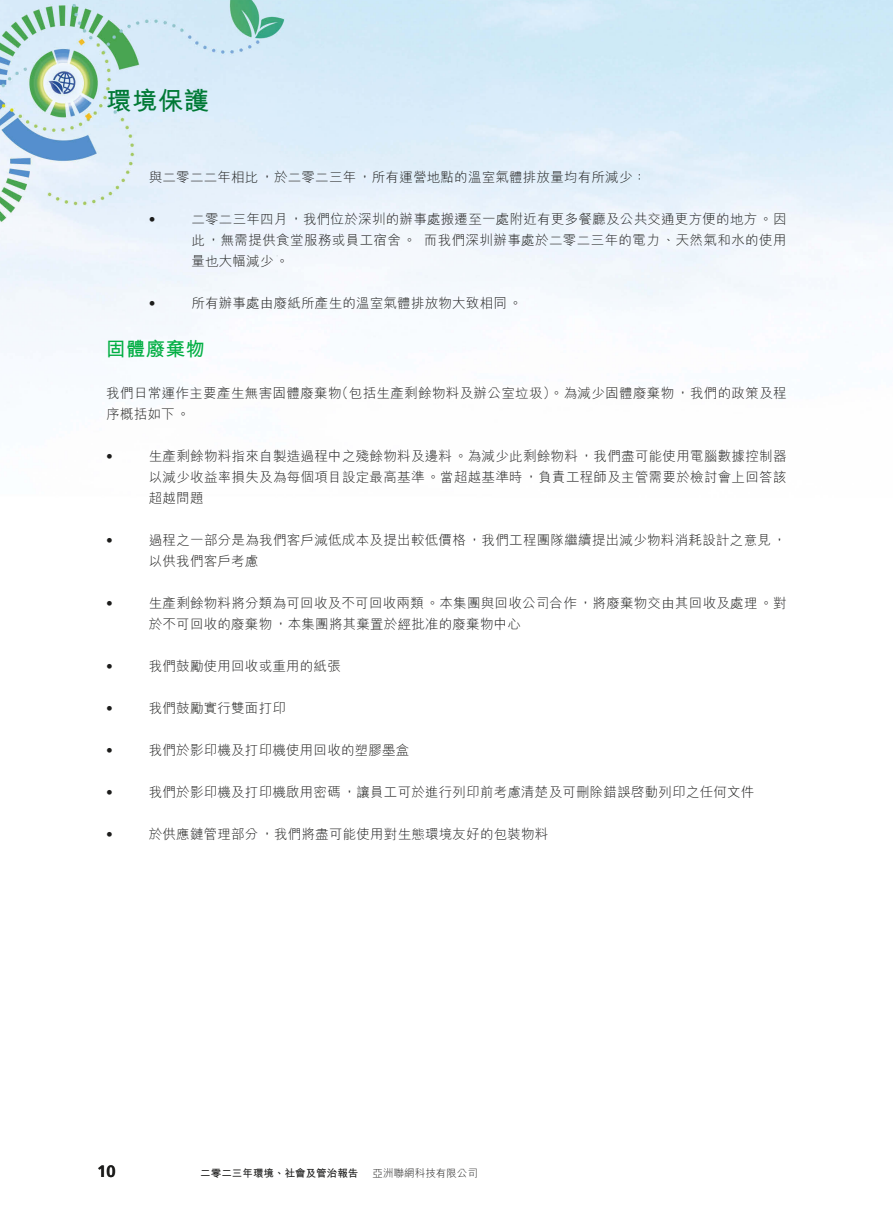
<style>
.page{position:relative;width:893px;height:1212px;background:#fff}
.page>*{position:absolute;margin:0;border:0;box-sizing:border-box;transform-origin:0 0}
.t1{font:700 25.5px "M Hei HK";color:#007935}
.t2{font:700 19.5px "M Hei HK";letter-spacing:.015em;color:#00ae42}
.t3{font:700 16.5px "Frutiger LT Std";color:#1c1c1b}
.t4{font:300 13.5px/21px "M Hei HK";letter-spacing:.015em;color:#1c1c1b}
.t5{font:300 13.5px "Frutiger LT Std";color:#1c1c1b}
.t6{font:700 10.5px "M Hei HK";letter-spacing:.005em;color:#1c1c1b}
.t7{font:300 10.5px "M Hei HK";letter-spacing:.005em;color:#1c1c1b}
</style>
<div class="page">
<img style="left:0;top:0;width:893px;height:356px">
<h1 class="t1" style="left:106px;top:82px;width:105px">環境保護</h1>
<p class="t4" style="left:149px;top:166px;width:499px">與二零二二年相比，於二零二三年，所有運營地點的溫室氣體排放量均有所減少：</p>
<p class="t5" style="left:149px;top:212px;width:8px">•</p>
<p class="t4" style="left:191px;top:208px;width:597px;text-align:justify">二零二三年四月，我們位於深圳的辦事處搬遷至一處附近有更多餐廳及公共交通更方便的地方。因此，無需提供食堂服務或員工宿舍。而我們深圳辦事處於二零二三年的電力、天然氣和水的使用量也大幅減少。</p>
<p class="t5" style="left:149px;top:296px;width:8px">•</p>
<p class="t4" style="left:191px;top:292px;width:332px">所有辦事處由廢紙所產生的溫室氣體排放物大致相同。</p>
<h2 class="t2" style="left:106px;top:335px;width:100px">固體廢棄物</h2>
<p class="t4" style="left:106px;top:382px;width:682px">我們日常運作主要產生無害固體廢棄物（包括生產剩餘物料及辦公室垃圾）。為減少固體廢棄物，我們的政策及程序概括如下。</p>
<p class="t5" style="left:106px;top:449px;width:8px">•</p>
<p class="t4" style="left:149px;top:445px;width:639px;text-align:justify">生產剩餘物料指來自製造過程中之殘餘物料及邊料。為減少此剩餘物料，我們盡可能使用電腦數據控制器以減少收益率損失及為每個項目設定最高基準。當超越基準時，負責工程師及主管需要於檢討會上回答該超越問題</p>
<p class="t5" style="left:106px;top:533px;width:8px">•</p>
<p class="t4" style="left:149px;top:529px;width:639px">過程之一部分是為我們客戶減低成本及提出較低價格，我們工程團隊繼續提出減少物料消耗設計之意見，以供我們客戶考慮</p>
<p class="t5" style="left:106px;top:596px;width:8px">•</p>
<p class="t4" style="left:149px;top:592px;width:639px">生產剩餘物料將分類為可回收及不可回收兩類。本集團與回收公司合作，將廢棄物交由其回收及處理。對於不可回收的廢棄物，本集團將其棄置於經批准的廢棄物中心</p>
<p class="t5" style="left:106px;top:659px;width:8px">•</p>
<p class="t4" style="left:149px;top:655px;width:193px">我們鼓勵使用回收或重用的紙張</p>
<p class="t5" style="left:106px;top:701px;width:8px">•</p>
<p class="t4" style="left:149px;top:697px;width:139px">我們鼓勵實行雙面打印</p>
<p class="t5" style="left:106px;top:743px;width:8px">•</p>
<p class="t4" style="left:149px;top:739px;width:262px">我們於影印機及打印機使用回收的塑膠墨盒</p>
<p class="t5" style="left:106px;top:785px;width:8px">•</p>
<p class="t4" style="left:149px;top:781px;width:607px">我們於影印機及打印機啟用密碼，讓員工可於進行列印前考慮清楚及可刪除錯誤啓動列印之任何文件</p>
<p class="t5" style="left:106px;top:827px;width:8px">•</p>
<p class="t4" style="left:149px;top:823px;width:401px">於供應鏈管理部分，我們將盡可能使用對生態環境友好的包裝物料</p>
<p class="t3" style="left:97px;top:1161px;width:20px">10</p>
<p class="t6" style="left:200px;top:1165px;width:160px">二零二三年環境、社會及管治報告</p>
<p class="t7" style="left:373px;top:1165px;width:107px">亞洲聯網科技有限公司</p>
</div>
